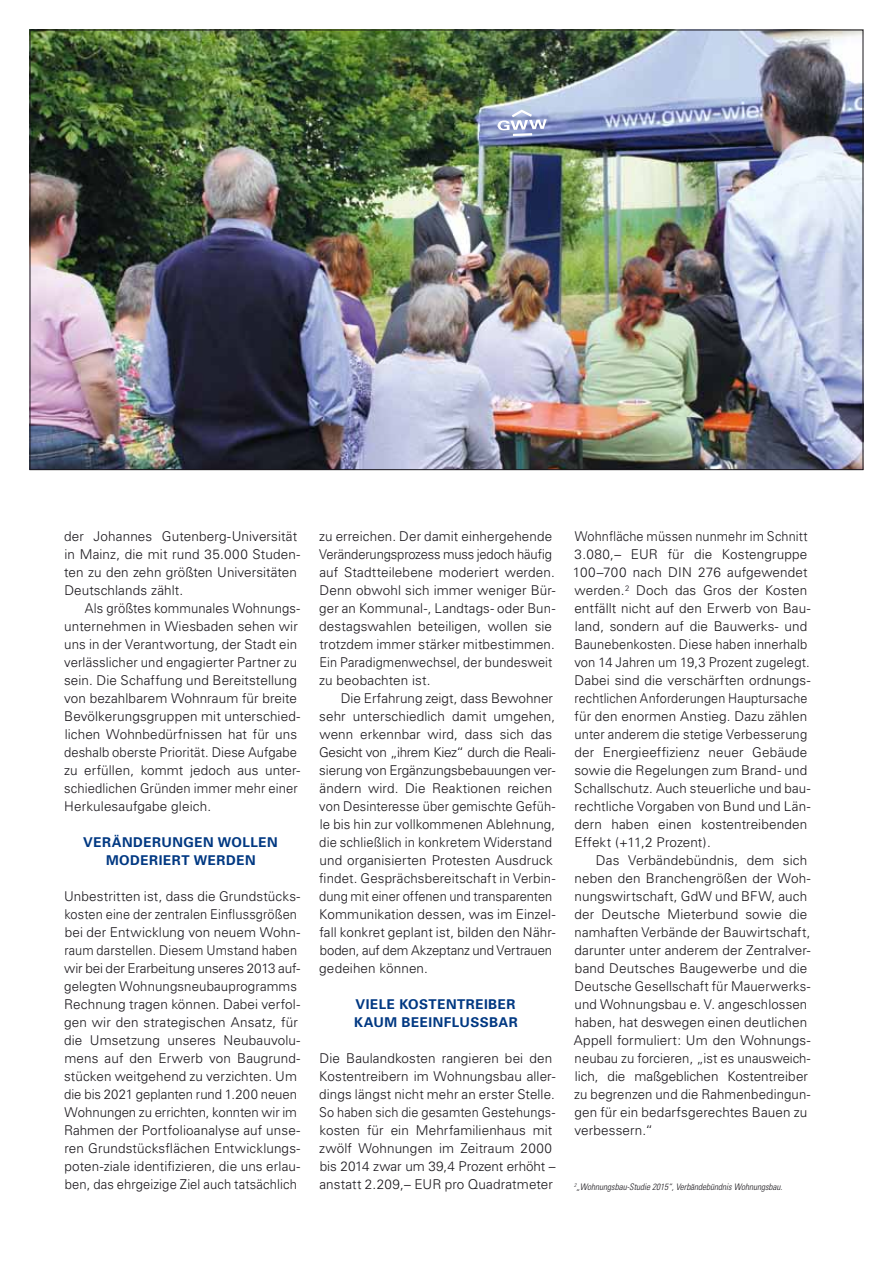
<style>
.page{position:relative;width:893px;height:1263px;background:#fff}
.page>*{position:absolute;margin:0;border:0;box-sizing:border-box;transform-origin:0 0}
.t1{font:300 13.5px/18px "Univers";letter-spacing:.01em;color:#1a171c}
.t2{font:300 13.5px/18px "Univers";letter-spacing:.01em;color:#1a171c;scale:.94 1}
.t3{font:300 13.5px/18px "Univers";letter-spacing:.01em;color:#1a171c;scale:.96 1}
.t4{font:700 13.5px/18px "Univers";letter-spacing:.04em;color:#003882}
.t5{font:italic 300 condensed 9px "Univers";color:#1a171c}
</style>
<div class="page">
<img style="left:32px;top:32px;width:829px;height:436px">
<svg style="left:497px;top:110px;width:50px;height:26px"></svg>
<p class="t1" style="left:64px;top:527px;width:238px">der Johannes Gutenberg-Universität in Mainz, die mit rund 35.000 Studen&shy;ten zu den zehn größten Universitäten Deutschlands zählt.</p>
<p class="t3" style="left:64px;top:599px;width:248px;text-indent:21px">Als größtes kommunales Wohnungs&shy;unternehmen in Wiesbaden sehen wir uns in der Verantwortung, der Stadt ein verlässlicher und engagierter Partner zu sein. Die Schaffung und Bereitstellung von bezahlbarem Wohnraum für breite Bevölkerungsgruppen mit unterschied&shy;lichen Wohnbedürfnissen hat für uns deshalb oberste Priorität. Diese Aufgabe zu erfüllen, kommt jedoch aus unter&shy;schiedlichen Gründen immer mehr einer Herkulesaufgabe gleich.</p>
<p class="t4" style="left:83px;top:833px;width:60px">VERÄNDER</p>
<p class="t4" style="left:161px;top:833px;width:118px">UNGEN WOLLEN</p>
<p class="t4" style="left:106px;top:851px;width:12px">MODER</p>
<p class="t4" style="left:159px;top:851px;width:47px">IERT WERDE</p>
<p class="t4" style="left:245px;top:851px;width:12px">N</p>
<p class="t1" style="left:64px;top:887px;width:238px">Unbestritten ist, dass die Grundstücks&shy;kosten eine der zentralen Einflussgrößen bei der Entwicklung von neuem Wohn&shy;raum darstellen. Diesem Umstand haben wir bei der Erarbeitung unseres 2013 auf&shy;gelegten Wohnungsneubauprogramms Rechnung tragen können. Dabei verfol&shy;gen wir den strategischen Ansatz, für die Umsetzung unseres Neubauvolu&shy;mens auf den Erwerb von Baugrund&shy;stücken weitgehend zu verzichten. Um die bis 2021 geplanten rund 1.200 neuen Wohnungen zu errichten, konnten wir im Rahmen der Portfolioanalyse auf unse&shy;ren Grundstücksflächen Entwicklungs&shy;poten-ziale identifizieren, die uns erlau&shy;ben, das ehrgeizige Ziel auch tatsächlich</p>
<p class="t1" style="left:319px;top:527px;width:238px">zu erreichen. Der damit einhergehende Veränderungsprozess muss jedoch häufig auf Stadtteilebene moderiert werden.<br>Denn obwohl sich immer weniger Bür&shy;ger an Kommunal-, Landtags- oder Bun&shy;destagswahlen beteiligen, wollen sie trotzdem immer stärker mitbestimmen.<br>Ein Paradigmenwechsel, der bundesweit zu beobachten ist.</p>
<p class="t1" style="left:319px;top:689px;width:238px;text-indent:22px">Die Erfahrung zeigt, dass Bewohner sehr unterschiedlich damit umgehen, wenn erkennbar wird, dass sich das Gesicht von „ihrem Kiez“ durch die Reali&shy;sierung von Ergänzungsbebauungen ver&shy;ändern wird. Die Reaktionen reichen von Desinteresse über gemischte Gefüh&shy;le bis hin zur vollkommenen Ablehnung, die schließlich in konkretem Widerstand und organisierten Protesten Ausdruck findet. Gesprächsbereitschaft in Verbin&shy;dung mit einer offenen und transparenten Kommunikation dessen, was im Einzel&shy;fall konkret geplant ist, bilden den Nähr&shy;boden, auf dem Akzeptanz und Vertrauen gedeihen können.</p>
<p class="t4" style="left:354px;top:995px;width:162px">VIELE KOSTENTRE IBER<br>KAUM BEEINFLUSSBAR</p>
<p class="t1" style="left:319px;top:1049px;width:238px">Die Baulandkosten rangieren bei den Kostentreibern im Wohnungsbau aller&shy;dings längst nicht mehr an erster Stelle.<br>So haben sich die gesamten Gestehungs&shy;kosten für ein Mehrfamilienhaus mit zwölf Wohnungen im Zeitraum 2000 bis 2014 zwar um 39,4 Prozent erhöht – anstatt 2.209,– EUR pro Quadratmeter</p>
<p class="t2" style="left:573px;top:527px;width:254px">Wohnfläche müssen nunmehr im Schnitt 3.080,– EUR für die Kostengruppe 100–700 nach DIN 276 aufgewendet werden.<sup>2</sup> Doch das Gros der Kosten entfällt nicht auf den Erwerb von Bau&shy;land, sondern auf die Bauwerks- und Baunebenkosten. Diese haben innerhalb von 14 Jahren um 19,3 Prozent zugelegt.<br>Dabei sind die verschärften ordnungs&shy;rechtlichen Anforderungen Hauptursache für den enormen Anstieg. Dazu zählen unter anderem die stetige Verbesserung der Energieeffizienz neuer Gebäude sowie die Regelungen zum Brand- und Schallschutz. Auch steuerliche und bau&shy;rechtliche Vorgaben von Bund und Län&shy;dern haben einen kostentreibenden Effekt (+11,2 Prozent).</p>
<p class="t1" style="left:574px;top:851px;width:238px;text-indent:22px">Das Verbändebündnis, dem sich neben den Branchengrößen der Woh&shy;nungswirtschaft, GdW und BFW, auch der Deutsche Mieterbund sowie die namhaften Verbände der Bauwirtschaft, darunter unter anderem der Zentralver&shy;band Deutsches Baugewerbe und die Deutsche Gesellschaft für Mauerwerks&shy;und Wohnungsbau e. V. angeschlossen haben, hat deswegen einen deutlichen Appell formuliert: Um den Wohnungs&shy;neubau zu forcieren, „ist es unausweich&shy;lich, die maßgeblichen Kostentreiber zu begrenzen und die Rahmenbedingun&shy;gen für ein bedarfsgerechtes Bauen zu verbessern.“</p>
<p class="t5" style="left:574px;top:1181px;width:210px"><sup>2</sup>„Wohnungsbau-Studie 2015“, Verbändebündnis Wohnungsbau.</p>
</div>
